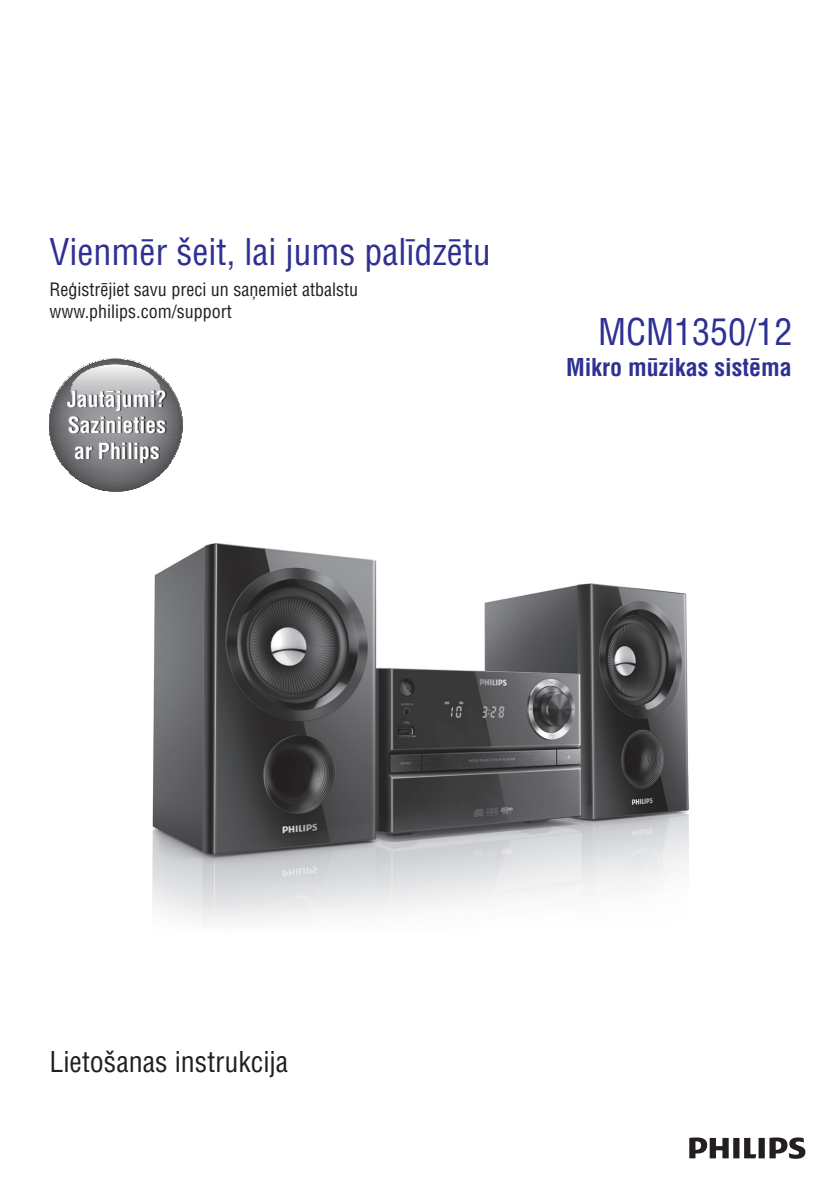
<style>
.page{position:relative;width:840px;height:1191px;background:#fff}
.page>*{position:absolute;margin:0;border:0;box-sizing:border-box;transform-origin:0 0}
.t1{font:36px "Rim Helvetica Condensed";color:#2e3092}
.t2{font:28px "Rim Helvetica Condensed";color:#231f20}
.t3{font:700 24px "Rim Helvetica Condensed";color:#2e3092}
.t4{font:700 21.8px/26.2px "Rim Helvetica Condensed";color:#fff;text-align:justify}
.t5{font:18px/21.2px "Rim Helvetica Condensed";color:#231f20}
</style>
<div class="page">
<img style="left:152px;top:543px;width:535px;height:381px">
<svg style="left:689px;top:1137px;width:116px;height:21px"></svg>
<svg style="left:102px;top:490px;width:28px;height:1px"></svg>
<img style="left:99px;top:489px;width:33px;height:1px">
<img style="left:95px;top:488px;width:41px;height:1px">
<img style="left:92px;top:487px;width:47px;height:1px">
<img style="left:91px;top:486px;width:50px;height:1px">
<img style="left:87px;top:485px;width:57px;height:1px">
<img style="left:49px;top:411px;width:133px;height:74px">
<img style="left:51px;top:404px;width:129px;height:7px">
<img style="left:53px;top:398px;width:125px;height:6px">
<img style="left:55px;top:395px;width:122px;height:3px">
<img style="left:56px;top:392px;width:119px;height:4px">
<img style="left:58px;top:389px;width:115px;height:3px">
<img style="left:60px;top:386px;width:111px;height:3px">
<img style="left:62px;top:384px;width:107px;height:2px">
<img style="left:64px;top:381px;width:103px;height:3px">
<img style="left:66px;top:379px;width:100px;height:3px">
<img style="left:67px;top:377px;width:97px;height:3px">
<img style="left:69px;top:376px;width:93px;height:2px">
<img style="left:70px;top:374px;width:90px;height:2px">
<img style="left:72px;top:373px;width:87px;height:2px">
<img style="left:74px;top:372px;width:83px;height:2px">
<img style="left:76px;top:371px;width:80px;height:1px">
<img style="left:77px;top:369px;width:77px;height:2px">
<img style="left:79px;top:368px;width:73px;height:2px">
<img style="left:80px;top:367px;width:70px;height:2px">
<img style="left:82px;top:366px;width:67px;height:2px">
<img style="left:84px;top:365px;width:63px;height:2px">
<img style="left:86px;top:364px;width:59px;height:2px">
<img style="left:88px;top:363px;width:56px;height:2px">
<img style="left:90px;top:362px;width:51px;height:2px">
<img style="left:92px;top:362px;width:47px;height:1px">
<img style="left:95px;top:361px;width:40px;height:1px">
<img style="left:100px;top:360px;width:31px;height:1px">
<svg style="left:102px;top:358px;width:27px;height:2px"></svg>
<h1 class="t1" style="left:49px;top:238px;width:442px">Vienmçr ðeit, lai jums palîdzçtu</h1>
<p class="t5" style="left:49px;top:281px;width:310px">Reìistrçjiet savu preci un saòemiet atbalstu www.philips.com/support</p>
<p class="t4" style="left:67px;top:387px;width:101px">Jautâjumi?<br>Sazinieties ar Philips</p>
<h1 class="t1" style="left:597px;top:318px;width:196px">MCM1350/12</h1>
<h3 class="t3" style="left:566px;top:358px;width:227px">Mikro mûzikas sistçma</h3>
<h2 class="t2" style="left:49px;top:1050px;width:240px">Lietoðanas instrukcija</h2>
</div>
